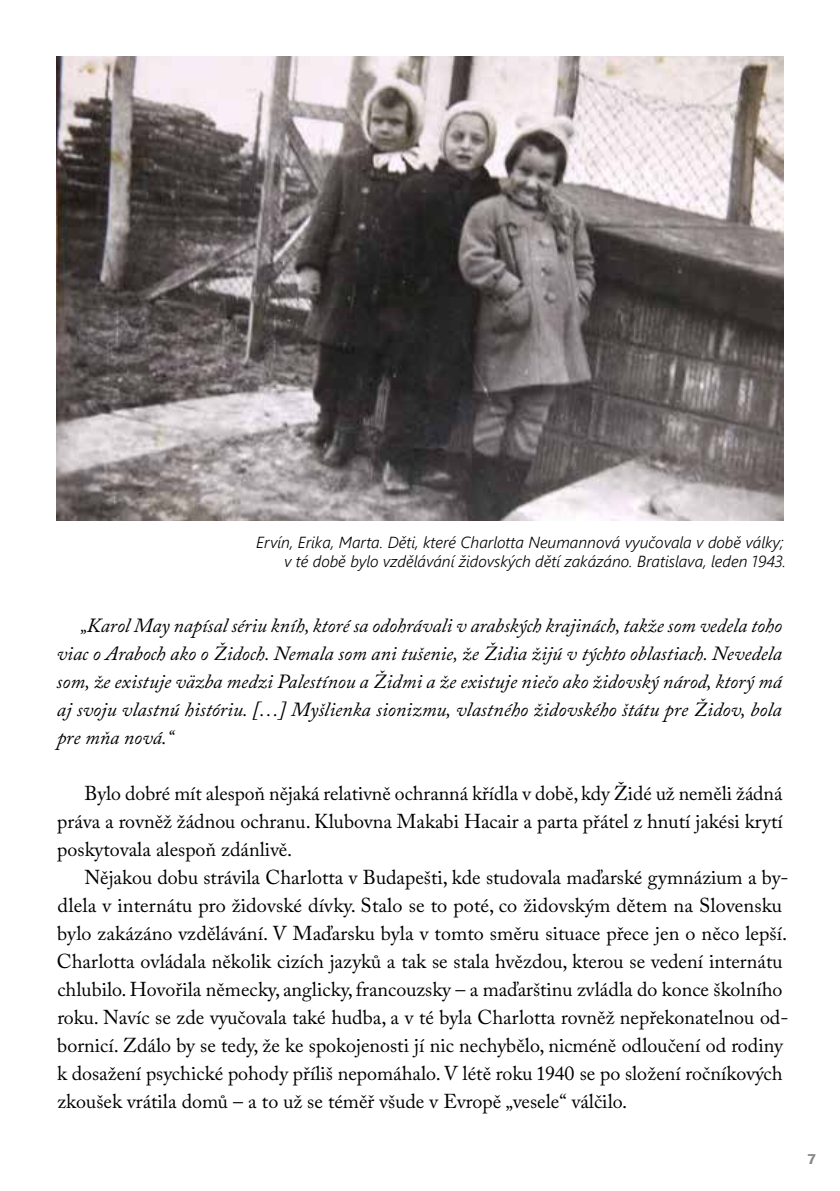
<style>
.page{position:relative;width:840px;height:1191px;background:#fff}
.page>*{position:absolute;margin:0;border:0;box-sizing:border-box;transform-origin:0 0}
.text{font:20px/28px "Adobe Caslon Pro";color:#000;text-align:justify}
.text-2{font:italic 20px/28px "Adobe Caslon Pro";color:#000;text-align:justify}
.popisek{font:italic 300 16px/19.2px "Segoe UI";color:#000;text-align:right}
.t1{font:700 14px "Segoe UI";color:#878787;scale:1.1 1}
</style>
<div class="page">
<img style="left:57px;top:57px;width:725px;height:463px">
<p class="popisek" style="left:256px;top:531px;width:531px">Ervín, Erika, Marta. Děti, které Charlotta Neumannová vyučovala v době války; v té době bylo vzdělávání židovských dětí zakázáno. Bratislava, leden 1943.</p>
<p class="text-2" style="left:57px;top:611px;width:726px;text-indent:24px">„Karol May napísal sériu kníh, ktoré sa odohrávali v arabských krajinách, takže som vedela toho viac o Araboch ako o Židoch. Nemala som ani tušenie, že Židia žijú v týchto oblastiach. Nevedela som, že existuje väzba medzi Palestínou a Židmi a že existuje niečo ako židovský národ, ktorý má aj svoju vlastnú históriu. […] Myšlienka sionizmu, vlastného židovského štátu pre Židov, bola pre mňa nová.“</p>
<p class="text" style="left:57px;top:779px;width:726px;text-indent:27px">Bylo dobré mít alespoň nějaká relativně ochranná křídla v době, kdy Židé už neměli žádná práva a rovněž žádnou ochranu. Klubovna Makabi Hacair a parta přátel z hnutí jakési krytí poskytovala alespoň zdánlivě.</p>
<p class="text" style="left:57px;top:863px;width:732px;text-align:left;text-indent:28px">Nějakou dobu strávila Charlotta v Budapešti, kde studovala maďarské gymnázium a by&shy;dlela v internátu pro židovské dívky. Stalo se to poté, co židovským dětem na Slovensku bylo zakázáno vzdělávání. V Maďarsku byla v tomto směru situace přece jen o něco lepší.<br>Charlotta ovládala několik cizích jazyků a tak se stala hvězdou, kterou se vedení internátu chlubilo. Hovořila německy, anglicky, francouzsky – a maďarštinu zvládla do konce školního roku. Navíc se zde vyučovala také hudba, a v té byla Charlotta rovněž nepřekonatelnou od&shy;bornicí. Zdálo by se tedy, že ke spokojenosti jí nic nechybělo, nicméně odloučení od rodiny k dosažení psychické pohody příliš nepomáhalo. V létě roku 1940 se po složení ročníkových zkoušek vrátila domů – a to už se téměř všude v Evropě „vesele“ válčilo.</p>
<p class="t1" style="left:807px;top:1148px;width:9px">7</p>
</div>
